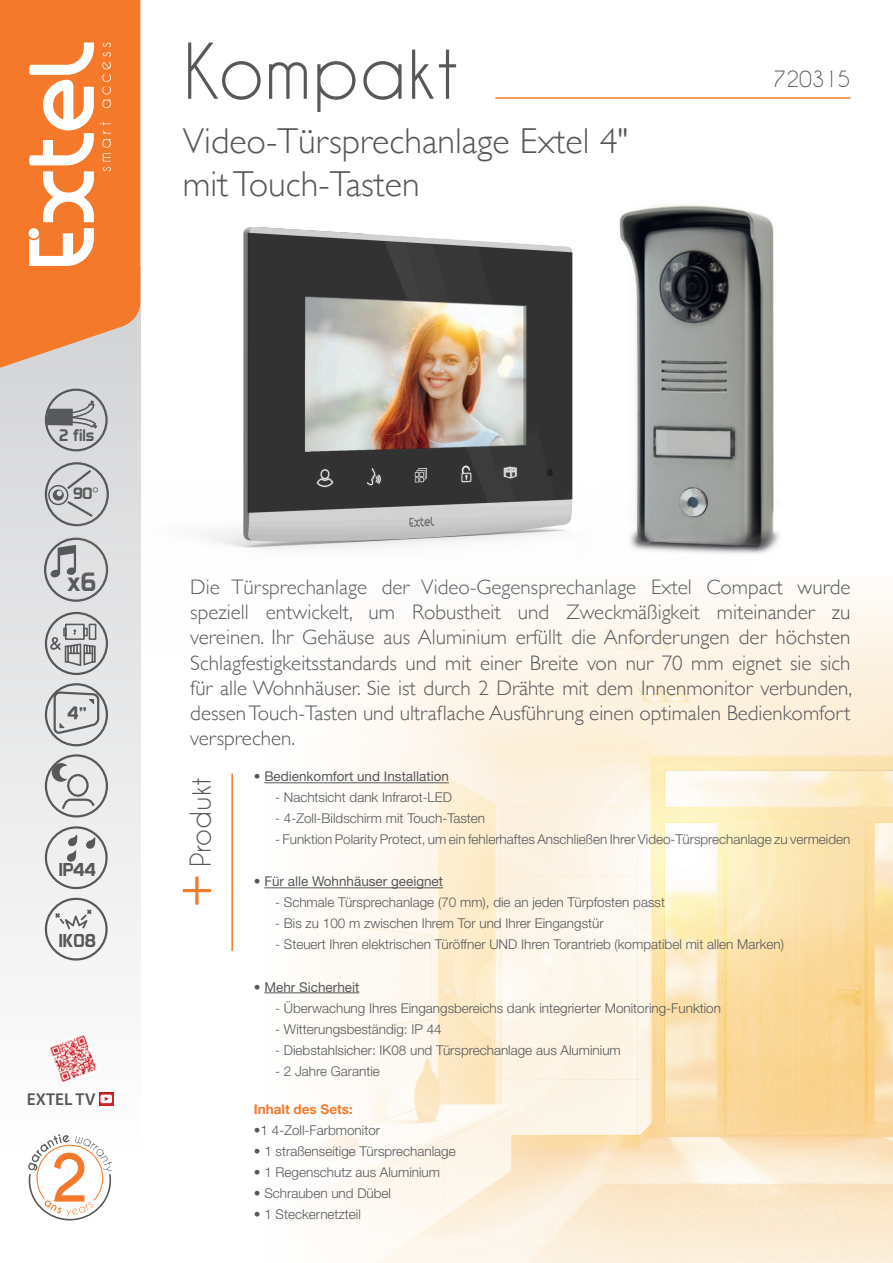
<style>
.page{position:relative;width:893px;height:1263px;background:#fff}
.page>*{position:absolute;margin:0;border:0;box-sizing:border-box;transform-origin:0 0}
.t1{font:72px "Caviar Dreams";color:#57585a}
.t2{font:700 61.95px "Caviar Dreams";color:#f4792a}
.t3{font:300 36px "Gill Sans";color:#57585a}
.t4{font:27px "Caviar Dreams";color:#57585a}
.t5{font:25.8px "Prototype";color:#57585a}
.t6{font:300 21px/25.2px "Gill Sans";color:#57585a;text-align:justify}
.t7{font:21px "Caviar Dreams";color:#57585a}
.t8{font:18.15px "Prototype";color:#57585a}
.t9{font:600 17.25px "Myriad Pro";color:#57585a}
.t10{font:16.35px "Prototype";color:#57585a}
.t11{font:15.9px "Prototype";color:#57585a}
.t12{font:300 13.5px "Helvetica Neue LT Std";color:#57585a}
.t13{font:13.5px "Helvetica Neue LT Std";color:#57585a}
.t14{font:700 13.5px "Helvetica Neue LT Std";color:#f4792a}
</style>
<div class="page">
<svg style="left:0;top:375px;width:140px;height:590px;fill:#e7e8e9"></svg>
<div style="left:0;top:0;width:140px;height:375px;background:#f4792a"></div>
<img style="left:264px;top:597px;width:629px;height:666px">
<svg style="left:183px;top:876px;width:28px;height:29px"></svg>
<hr style="left:231px;top:773px;width:2px;height:178px;background:#f4792a">
<hr style="left:264px;top:782px;width:185px;height:1px;background:#57585a">
<hr style="left:264px;top:887px;width:179px;height:1px;background:#57585a">
<hr style="left:264px;top:992px;width:95px;height:1px;background:#57585a">
<svg style="left:43px;top:171px;width:34px;height:51px"></svg>
<svg style="left:29px;top:43px;width:65px;height:122px"></svg>
<svg style="left:100px;top:122px;width:11px;height:25px"></svg>
<svg style="left:102px;top:100px;width:9px;height:8px"></svg>
<svg style="left:102px;top:43px;width:9px;height:51px"></svg>
<svg style="left:29px;top:228px;width:48px;height:38px"></svg>
<div style="left:29px;top:228px;width:10px;height:10px;background:#fff;border-radius:50%"></div>
<svg style="left:28px;top:1134px;width:84px;height:87px"></svg>
<img style="left:50px;top:1035px;width:46px;height:47px">
<div style="left:97px;top:1091px;width:17px;height:15px;background:#231f20;opacity:.75"></div>
<div style="left:100px;top:1095px;width:12px;height:8px;background:#fff;border-radius:2px"></div>
<svg style="left:105px;top:1097px;width:4px;height:4px"></svg>
<hr style="left:495px;top:97px;width:355px;height:2px;background:#f4792a">
<div style="left:45px;top:612px;width:63px;height:63px;border:2px solid #57585a;border-radius:50%"></div>
<div style="left:65px;top:624px;width:20px;height:16px;border:2px solid #57585a"></div>
<svg style="left:50px;top:628px;width:46px;height:38px"></svg>
<div style="left:45px;top:754px;width:63px;height:63px;border:2px solid #57585a;border-radius:50%"></div>
<div style="left:67px;top:774px;width:22px;height:23px;border:2px solid #57585a;border-radius:50%"></div>
<svg style="left:61px;top:797px;width:35px;height:14px"></svg>
<svg style="left:52px;top:763px;width:17px;height:19px"></svg>
<div style="left:45px;top:683px;width:63px;height:63px;border:2px solid #57585a;border-radius:50%"></div>
<div style="left:45px;top:462px;width:64px;height:64px;border:2px solid #57585a;border-radius:50%"></div>
<div style="left:48px;top:485px;width:20px;height:20px;border:2px solid #57585a;border-radius:50%"></div>
<svg style="left:53px;top:468px;width:24px;height:51px"></svg>
<svg style="left:46px;top:397px;width:31px;height:35px"></svg>
<div style="left:44px;top:538px;width:64px;height:64px;border:2px solid #57585a;border-radius:50%"></div>
<svg style="left:49px;top:545px;width:27px;height:33px"></svg>
<svg style="left:44px;top:823px;width:64px;height:139px"></svg>
<img style="left:77px;top:147px;width:673px;height:504px">
<img style="left:578px;top:196px;width:201px;height:375px">
<svg style="left:52px;top:690px;width:48px;height:46px;background:#cccccd"></svg>
<p class="t1" style="left:183px;top:28px;width:278px">Kompakt</p>
<p class="t3" style="left:183px;top:113px;width:446px">Video-Türsprechanlage Extel 4"</p>
<p class="t3" style="left:183px;top:156px;width:238px">mit Touch-Tasten</p>
<p class="t7" style="left:773px;top:66px;width:78px">720315</p>
<p class="t10" style="left:59px;top:425px;width:37px">2 fils</p>
<p class="t11" style="left:73px;top:484px;width:27px">90°</p>
<p class="t5" style="left:67px;top:566px;width:31px">x6</p>
<p class="t8" style="left:59px;top:858px;width:39px">IP44</p>
<p class="t8" style="left:59px;top:930px;width:39px">IK08</p>
<p class="t9" style="left:27px;top:1088px;width:70px">EXTEL TV</p>
<p class="t2" style="left:49px;top:1141px;width:41px">2</p>
<p class="t6" style="left:190px;top:573px;width:663px">Die Türsprechanlage der Video-Gegensprechanlage Extel Compact wurde speziell entwickelt, um Robustheit und Zweckmäßigkeit miteinander zu vereinen. Ihr Gehäuse aus Aluminium erfüllt die Anforderungen der höchsten Schlagfestigkeitsstandards und mit einer Breite von nur 70 mm eignet sie sich für alle Wohnhäuser. Sie ist durch 2 Drähte mit dem Innenmonitor verbunden, dessen Touch-Tasten und ultraflache Ausführung einen optimalen Bedienkomfort versprechen.</p>
<p class="t4" style="left:185px;top:867px;width:92px;rotate:-90deg">Produkt</p>
<p class="t13" style="left:254px;top:769px;width:197px">• Bedienkomfort und Installation</p>
<p class="t12" style="left:275px;top:789px;width:179px">- Nachtsicht dank Infrarot-LED</p>
<p class="t12" style="left:275px;top:810px;width:212px">- 4-Zoll-Bildschirm mit Touch-Tasten</p>
<p class="t12" style="left:275px;top:831px;width:577px">- Funktion Polarity Protect, um ein fehlerhaftes Anschließen Ihrer Video-Türsprechanlage zu vermeiden</p>
<p class="t13" style="left:254px;top:874px;width:191px">• Für alle Wohnhäuser geeignet</p>
<p class="t12" style="left:275px;top:894px;width:391px">- Schmale Türsprechanlage (70 mm), die an jeden Türpfosten passt</p>
<p class="t12" style="left:275px;top:915px;width:330px">- Bis zu 100 m zwischen Ihrem Tor und Ihrer Eingangstür</p>
<p class="t12" style="left:275px;top:936px;width:510px">- Steuert Ihren elektrischen Türöffner UND Ihren Torantrieb (kompatibel mit allen Marken)</p>
<p class="t13" style="left:254px;top:979px;width:107px">• Mehr Sicherheit</p>
<p class="t12" style="left:275px;top:999px;width:447px">- Überwachung Ihres Eingangsbereichs dank integrierter Monitoring-Funktion</p>
<p class="t12" style="left:275px;top:1020px;width:168px">- Witterungsbeständig: IP 44</p>
<p class="t12" style="left:275px;top:1041px;width:347px">- Diebstahlsicher: IK08 und Türsprechanlage aus Aluminium</p>
<p class="t12" style="left:275px;top:1062px;width:106px">- 2 Jahre Garantie</p>
<p class="t14" style="left:254px;top:1101px;width:100px">Inhalt des Sets:</p>
<p class="t12" style="left:254px;top:1122px;width:128px">•1 4-Zoll-Farbmonitor</p>
<p class="t12" style="left:254px;top:1143px;width:203px">• 1 straßenseitige Türsprechanlage</p>
<p class="t12" style="left:254px;top:1164px;width:188px">• 1 Regenschutz aus Aluminium</p>
<p class="t12" style="left:254px;top:1185px;width:139px">• Schrauben und Dübel</p>
<p class="t12" style="left:254px;top:1206px;width:109px">• 1 Steckernetzteil</p>
</div>
